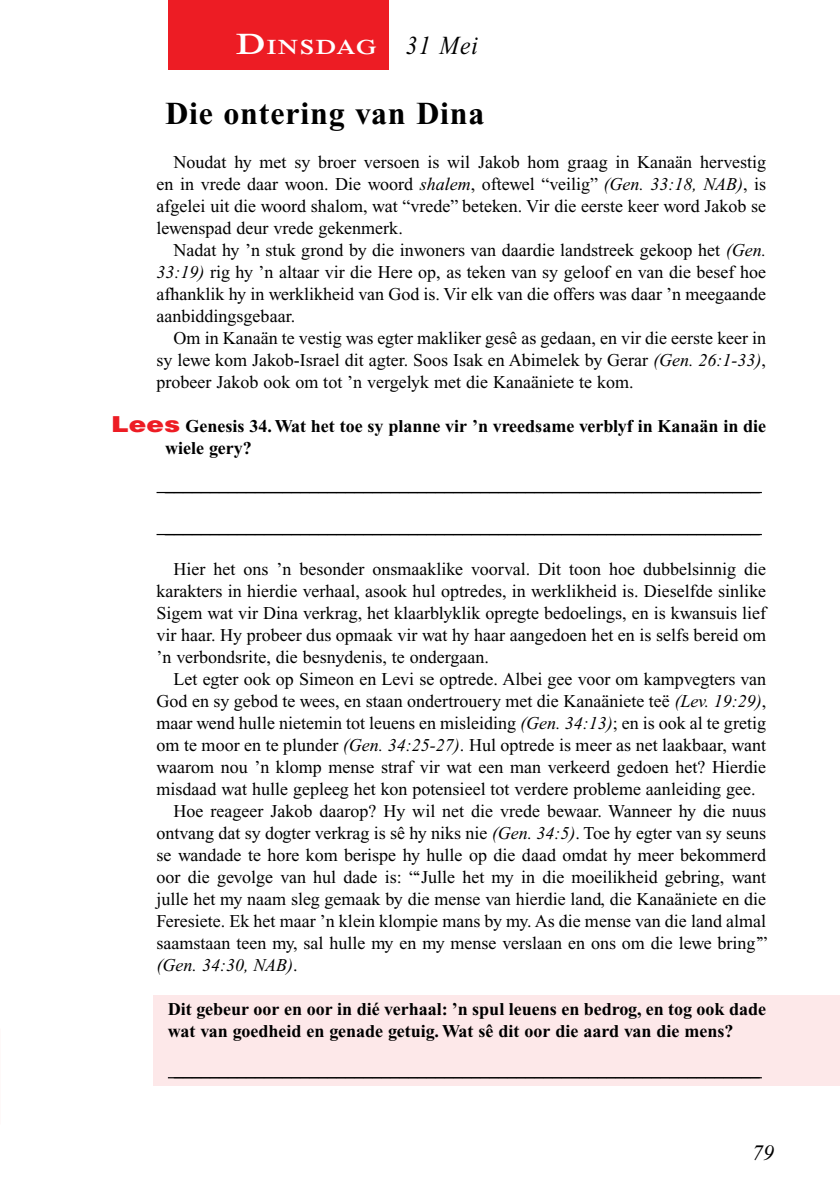
<style>
.page{position:relative;width:840px;height:1191px;background:#fff}
.page>*{position:absolute;margin:0;border:0;box-sizing:border-box;transform-origin:0 0}
.t1{font:700 32px "Times New Roman PS Std";letter-spacing:.025em;color:#000}
.t2{font:italic 22px "Times New Roman PS Std";color:#000}
.t3{font:600 21px "Times NRMT Std";letter-spacing:.07em;color:#fff;scale:1.1 1}
.t4{font:18px/22px "Times New Roman PS Std";color:#000;text-align:justify}
.t5{font:700 18px/22px "Times New Roman PS Std";color:#000}
.t6{font:italic 18px "Times New Roman PS Std";color:#000}
.s1{font-size:30px}
.s2{font-family:"Times New Roman PS Std";font-weight:400;font-style:italic;font-size:26px;color:#000}
.s3{font-style:italic}
.s4{font-family:"Helvetica LT Std";font-weight:900;font-size:22px;color:#ed1c24}
.s5{font-style:normal}
</style>
<div class="page">
<div style="left:168px;top:0;width:220px;height:69px;background:#ed1c24"></div>
<div style="left:153px;top:995px;width:686px;height:91px;background:#fde8e9"></div>
<hr style="left:156px;top:492px;width:605px;height:1px;background:#000">
<hr style="left:156px;top:534px;width:605px;height:1px;background:#000">
<hr style="left:168px;top:1077px;width:593px;height:1px;background:#000">
<p class="t3" style="left:236px;top:35px;width:222px"><span class="s1">D</span>INSDAG <span class="s2">31 Mei</span></p>
<h1 class="t1" style="left:165px;top:95px;width:320px">Die ontering van Dina</h1>
<p class="t4" style="left:156px;top:151px;width:610px;text-indent:17px">Noudat hy met sy broer versoen is wil Jakob hom graag in Kanaän hervestig en in vrede daar woon. Die woord <span class="s3">shalem</span>, oftewel “veilig” <span class="s3">(Gen. 33:18, NAB)</span>, is afgelei uit die woord shalom, wat “vrede” beteken. Vir die eerste keer word Jakob se lewenspad deur vrede gekenmerk.</p>
<p class="t4" style="left:156px;top:239px;width:611px;text-indent:17px">Nadat hy ’n stuk grond by die inwoners van daardie landstreek gekoop het <span class="s3">(Gen.<br>33:19)</span> rig hy ’n altaar vir die Here op, as teken van sy geloof en van die besef hoe afhanklik hy in werklikheid van God is. Vir elk van die offers was daar ’n meegaande aanbiddingsgebaar.</p>
<p class="t4" style="left:156px;top:327px;width:611px;text-indent:17px">Om in Kanaän te vestig was egter makliker gesê as gedaan, en vir die eerste keer in sy lewe kom Jakob-Israel dit agter. Soos Isak en Abimelek by Gerar <span class="s3">(Gen. 26:1-33)</span>, probeer Jakob ook om tot ’n vergelyk met die Kanaäniete te kom.</p>
<p class="t5" style="left:165px;top:415px;width:602px;text-indent:-54px"><span class="s4">Lees</span> Genesis 34. Wat het toe sy planne vir ’n vreedsame verblyf in Kanaän in die wiele gery?</p>
<p class="t4" style="left:156px;top:558px;width:611px;text-indent:17px">Hier het ons ’n besonder onsmaaklike voorval. Dit toon hoe dubbelsinnig die karakters in hierdie verhaal, asook hul optredes, in werklikheid is. Dieselfde sinlike Sigem wat vir Dina verkrag, het klaarblyklik opregte bedoelings, en is kwansuis lief vir haar. Hy probeer dus opmaak vir wat hy haar aangedoen het en is selfs bereid om ’n verbondsrite, die besnydenis, te ondergaan.</p>
<p class="t4" style="left:173px;top:668px;width:593px">Let egter ook op Simeon en Levi se optrede. Albei gee voor om kampvegters van</p>
<p class="t4" style="left:156px;top:690px;width:611px">God en sy gebod te wees, en staan ondertrouery met die Kanaäniete teë <span class="s3">(Lev. 19:29)</span>,</p>
<p class="t4" style="left:156px;top:712px;width:611px">maar wend hulle nietemin tot leuens en misleiding <span class="s3">(Gen. 34:13)</span>; en is ook al te gretig</p>
<p class="t4" style="left:156px;top:734px;width:610px">om te moor en te plunder <span class="s3">(Gen. 34:25-27)</span>. Hul optrede is meer as net laakbaar, want</p>
<p class="t4" style="left:156px;top:756px;width:610px">waarom nou ’n klomp mense straf vir wat een man verkeerd gedoen het? Hierdie</p>
<p class="t4" style="left:156px;top:778px;width:600px">misdaad wat hulle gepleeg het kon potensieel tot verdere probleme aanleiding gee.</p>
<p class="t4" style="left:173px;top:800px;width:594px">Hoe reageer Jakob daarop? Hy wil net die vrede bewaar. Wanneer hy die nuus</p>
<p class="t4" style="left:156px;top:822px;width:611px">ontvang dat sy dogter verkrag is sê hy niks nie <span class="s3">(Gen. 34:5)</span>. Toe hy egter van sy seuns</p>
<p class="t4" style="left:156px;top:844px;width:611px">se wandade te hore kom berispe hy hulle op die daad omdat hy meer bekommerd</p>
<p class="t4" style="left:156px;top:866px;width:611px">oor die gevolge van hul dade is: “‘Julle het my in die moeilikheid gebring, want</p>
<p class="t4" style="left:156px;top:888px;width:610px">julle het my naam sleg gemaak by die mense van hierdie land, die Kanaäniete en die</p>
<p class="t4" style="left:156px;top:910px;width:610px">Feresiete. Ek het maar ’n klein klompie mans by my. As die mense van die land almal</p>
<p class="t4" style="left:156px;top:932px;width:612px">saamstaan teen my, sal hulle my en my mense verslaan en ons om die lewe bring’”</p>
<p class="t6" style="left:156px;top:955px;width:142px">(Gen. 34:30, NAB)<span class="s5">.</span></p>
<p class="t5" style="left:168px;top:997px;width:599px">Dit gebeur oor en oor in dié verhaal: ’n spul leuens en bedrog, en tog ook dade wat van goedheid en genade getuig. Wat sê dit oor die aard van die mens?</p>
<p class="t4" style="left:174px;top:1058px;width:586px">_________________________________________________________________</p>
<p class="t2" style="left:751px;top:1140px;width:23px">79</p>
</div>
